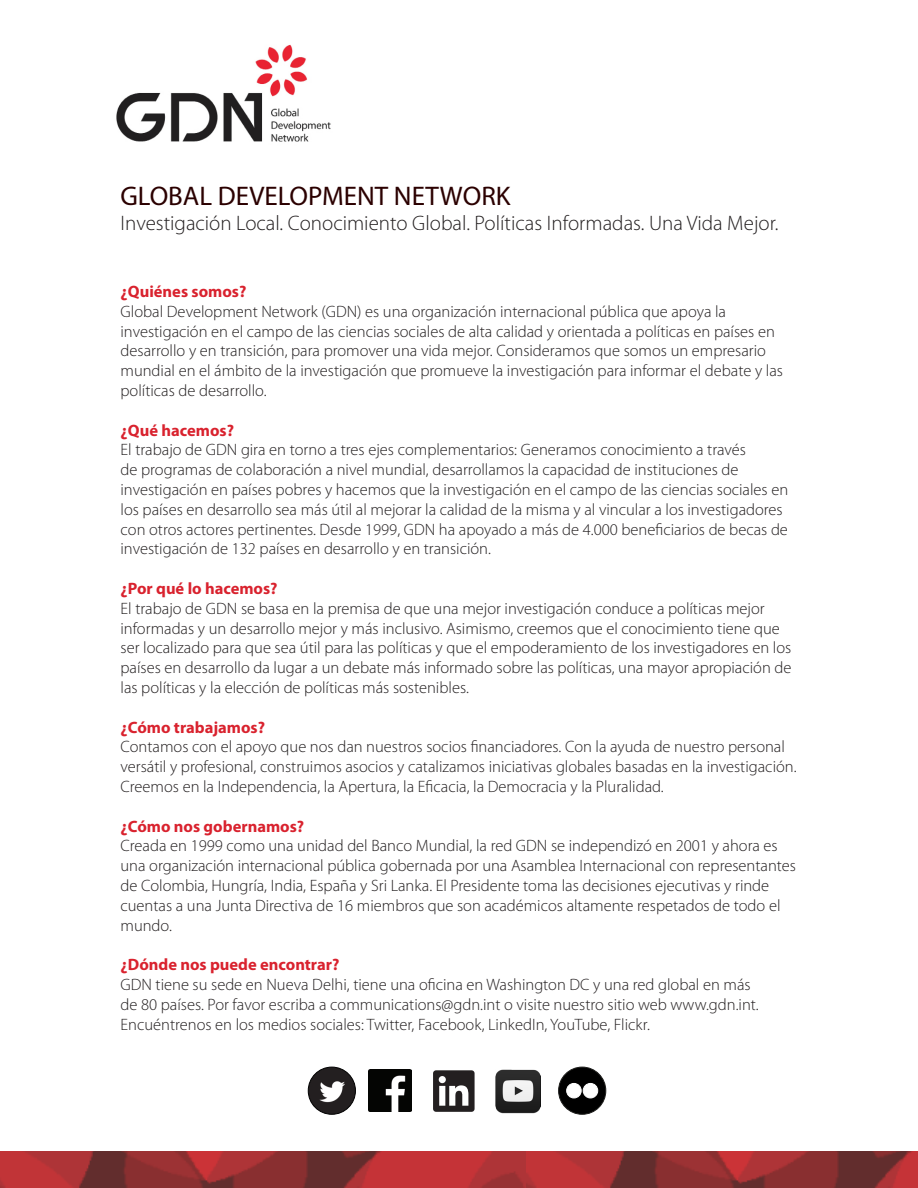
<style>
.page{position:relative;width:918px;height:1188px;background:#fff}
.page>*{position:absolute;margin:0;border:0;box-sizing:border-box;transform-origin:0 0}
.t1{font:27px "Myriad Pro";color:#2b0000}
.t2{font:300 21px "Myriad Pro";color:#231f20}
.t3{font:300 16.5px/19.8px "Myriad Pro";color:#231f20}
.t4{font:700 16.5px "Myriad Pro";color:#d9222e}
</style>
<div class="page">
<img style="left:0;top:1152px;width:527px;height:36px">
<img style="left:527px;top:1152px;width:391px;height:36px">
<div style="left:308px;top:1067px;width:47px;height:47px;background:#231f20;border-radius:50%"></div>
<div style="left:308px;top:1067px;width:47px;height:47px;border:1px solid #000;border-radius:50%"></div>
<img style="left:319px;top:1081px;width:26px;height:22px">
<svg style="left:433px;top:1070px;width:42px;height:42px"></svg>
<div style="left:559px;top:1067px;width:47px;height:47px;background:#000;border-radius:50%"></div>
<div style="left:559px;top:1067px;width:47px;height:47px;border:1px solid #1d1d1b;border-radius:50%"></div>
<div style="left:567px;top:1083px;width:14px;height:15px;background:#fff;border-radius:50%"></div>
<div style="left:567px;top:1083px;width:14px;height:15px;border:1px solid #fff;border-radius:50%"></div>
<div style="left:583px;top:1083px;width:15px;height:15px;background:#fff;border-radius:50%"></div>
<div style="left:583px;top:1083px;width:15px;height:15px;border:1px solid #fff;border-radius:50%"></div>
<img style="left:496px;top:1069px;width:45px;height:45px">
<img style="left:369px;top:1070px;width:42px;height:42px">
<img style="left:116px;top:44px;width:215px;height:98px">
<p class="t1" style="left:121px;top:179px;width:392px">GLOBAL DEVELOPMENT NETWORK</p>
<p class="t2" style="left:121px;top:212px;width:660px">Investigación Local. Conocimiento Global. Políticas Informadas. Una Vida Mejor.</p>
<p class="t4" style="left:121px;top:281px;width:127px">¿Quiénes somos?</p>
<p class="t3" style="left:121px;top:302px;width:664px">Global Development Network (GDN) es una organización internacional pública que apoya la investigación en el campo de las ciencias sociales de alta calidad y orientada a políticas en países en desarrollo y en transición, para promover una vida mejor. Consideramos que somos un empresario mundial en el ámbito de la investigación que promueve la investigación para informar el debate y las políticas de desarrollo.</p>
<p class="t4" style="left:121px;top:419px;width:115px">¿Qué hacemos?</p>
<p class="t3" style="left:121px;top:440px;width:669px">El trabajo de GDN gira en torno a tres ejes complementarios: Generamos conocimiento a través<br>de programas de colaboración a nivel mundial, desarrollamos la capacidad de instituciones de investigación en países pobres y hacemos que la investigación en el campo de las ciencias sociales en los países en desarrollo sea más útil al mejorar la calidad de la misma y al vincular a los investigadores con otros actores pertinentes. Desde 1999, GDN ha apoyado a más de 4.000 beneficiarios de becas de investigación de 132 países en desarrollo y en transición.</p>
<p class="t4" style="left:121px;top:578px;width:159px">¿Por qué lo hacemos?</p>
<p class="t3" style="left:121px;top:599px;width:672px">El trabajo de GDN se basa en la premisa de que una mejor investigación conduce a políticas mejor informadas y un desarrollo mejor y más inclusivo. Asimismo, creemos que el conocimiento tiene que ser localizado para que sea útil para las políticas y que el empoderamiento de los investigadores en los países en desarrollo da lugar a un debate más informado sobre las políticas, una mayor apropiación de las políticas y la elección de políticas más sostenibles.</p>
<p class="t4" style="left:121px;top:716px;width:146px">¿Cómo trabajamos?</p>
<p class="t3" style="left:121px;top:737px;width:678px">Contamos con el apoyo que nos dan nuestros socios financiadores. Con la ayuda de nuestro personal versátil y profesional, construimos asocios y catalizamos iniciativas globales basadas en la investigación.<br>Creemos en la Independencia, la Apertura, la Eficacia, la Democracia y la Pluralidad.</p>
<p class="t4" style="left:121px;top:815px;width:185px">¿Cómo nos gobernamos?</p>
<p class="t3" style="left:121px;top:836px;width:677px">Creada en 1999 como una unidad del Banco Mundial, la red GDN se independizó en 2001 y ahora es una organización internacional pública gobernada por una Asamblea Internacional con representantes de Colombia, Hungría, India, España y Sri Lanka. El Presidente toma las decisiones ejecutivas y rinde cuentas a una Junta Directiva de 16 miembros que son académicos altamente respetados de todo el mundo.</p>
<p class="t4" style="left:121px;top:954px;width:220px">¿Dónde nos puede encontrar?</p>
<p class="t3" style="left:121px;top:975px;width:640px">GDN tiene su sede en Nueva Delhi, tiene una oficina en Washington DC y una red global en más de 80 países. Por favor escriba a communications@gdn.int o visite nuestro sitio web www.gdn.int.<br>Encuéntrenos en los medios sociales: Twitter, Facebook, LinkedIn, YouTube, Flickr.</p>
</div>
